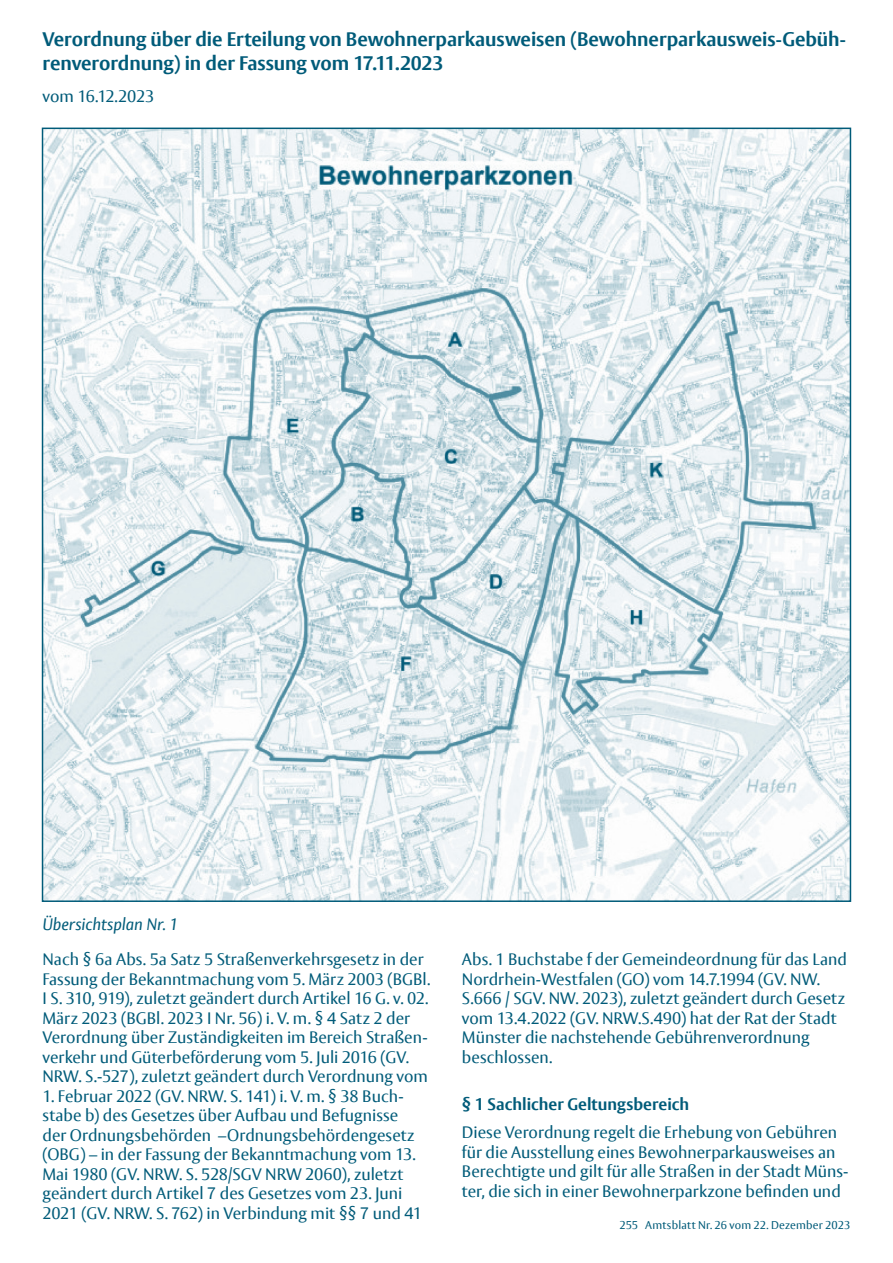
<style>
.page{position:relative;width:893px;height:1263px;background:#fff}
.page>*{position:absolute;margin:0;border:0;box-sizing:border-box;transform-origin:0 0}
.Überschrift{font:700 19.5px/24px "Vesta Pro";letter-spacing:-.005em;color:#005b79}
.Fließtext{font:16.5px/19.5px "Vesta Pro";color:#005b79}
.Zwischenüberschrift{font:700 16.5px "Vesta Pro";color:#005b79}
.t1{font:italic 16.5px "Vesta Pro";letter-spacing:-.005em;color:#005b79}
.t2{font:11.25px "Vesta Pro";letter-spacing:.015em;color:#005b79}
</style>
<div class="page">
<img style="left:45px;top:131px;width:803px;height:768px">
<h2 class="Überschrift" style="left:43px;top:27px;width:805px">Verordnung über die Erteilung von Bewohnerparkausweisen (Bewohnerparkausweis-Gebüh&shy;renverordnung) in der Fassung vom 17.11.2023</h2>
<p class="Fließtext" style="left:43px;top:86px;width:113px">vom 16.12.2023</p>
<p class="t1" style="left:43px;top:914px;width:137px">Übersichtsplan Nr. 1</p>
<p class="Fließtext" style="left:43px;top:949px;width:389px">Nach § 6a Abs. 5a Satz 5 Straßenverkehrsgesetz in der Fassung der Bekanntmachung vom 5. März 2003 (BGBl.<br>I S. 310, 919), zuletzt geändert durch Artikel 16 G. v. 02.<br>März 2023 (BGBl. 2023 I Nr. 56) i. V. m. § 4 Satz 2 der Verordnung über Zuständigkeiten im Bereich Straßen&shy;verkehr und Güterbeförderung vom 5. Juli 2016 (GV.<br>NRW. S.-527), zuletzt geändert durch Verordnung vom</p>
<p class="Fließtext" style="left:43px;top:1086px;width:381px">1. Februar 2022 (GV. NRW. S. 141) i. V. m. § 38 Buch&shy;stabe b) des Gesetzes über Aufbau und Befugnisse der Ordnungsbehörden –Ordnungsbehördengesetz (OBG) – in der Fassung der Bekanntmachung vom 13.<br>Mai 1980 (GV. NRW. S. 528/SGV NRW 2060), zuletzt geändert durch Artikel 7 des Gesetzes vom 23. Juni 2021 (GV. NRW. S. 762) in Verbindung mit §§ 7 und 41</p>
<p class="Fließtext" style="left:462px;top:949px;width:387px">Abs. 1 Buchstabe f der Gemeindeordnung für das Land Nordrhein-Westfalen (GO) vom 14.7.1994 (GV. NW.<br>S.666 / SGV. NW. 2023), zuletzt geändert durch Gesetz vom 13.4.2022 (GV. NRW.S.490) hat der Rat der Stadt Münster die nachstehende Gebührenverordnung beschlossen.</p>
<h3 class="Zwischenüberschrift" style="left:462px;top:1094px;width:229px">§ 1 Sachlicher Geltungsbereich</h3>
<p class="Fließtext" style="left:462px;top:1123px;width:388px">Diese Verordnung regelt die Erhebung von Gebühren für die Ausstellung eines Bewohnerparkausweises an Berechtigte und gilt für alle Straßen in der Stadt Müns&shy;ter, die sich in einer Bewohnerparkzone befinden und</p>
<p class="t2" style="left:619px;top:1218px;width:233px">255 Amtsblatt Nr. 26 vom 22. Dezember 2023</p>
</div>
